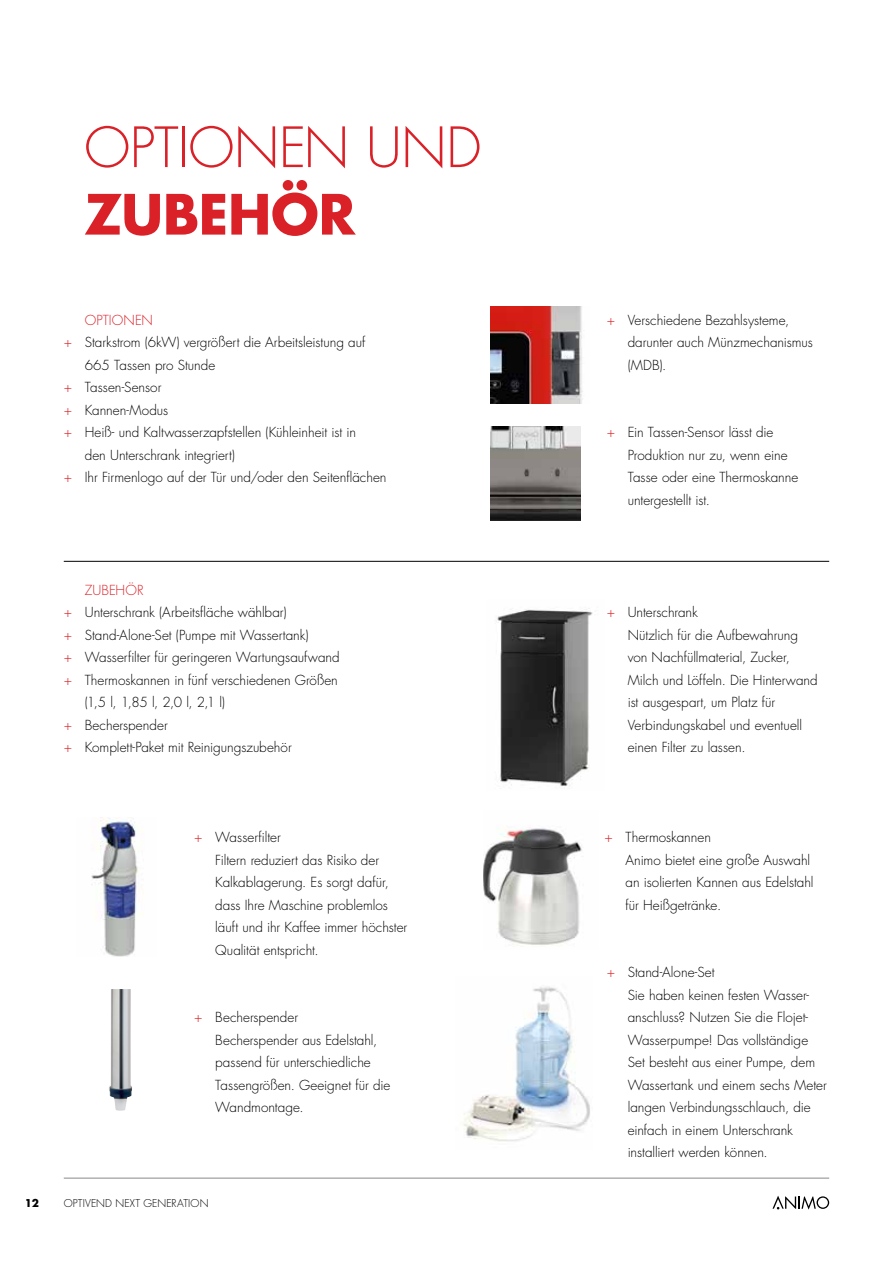
<style>
.page{position:relative;width:893px;height:1263px;background:#fff}
.page>*{position:absolute;margin:0;border:0;box-sizing:border-box;transform-origin:0 0}
.t1{font:300 54px "Futura Std";letter-spacing:-.01em;color:#da2128}
.t2{font:700 54px "Futura Std";letter-spacing:-.005em;color:#da2128}
.t3{font:300 13.5px/22.5px "Futura Std";color:#000}
.t4{font:300 13.5px "Futura Std";letter-spacing:.01em;color:#da2128}
.t5{font:300 10.5px "Futura Std";letter-spacing:.015em;color:#000}
.t6{font:700 10.5px "Futura Std";color:#000}
.s1{color:#da2128}
</style>
<div class="page">
<svg style="left:772px;top:1195px;width:57px;height:14px"></svg>
<hr style="left:64px;top:1178px;width:765px;height:1px;background:#888c86">
<img style="left:484px;top:828px;width:98px;height:118px">
<img style="left:91px;top:818px;width:52px;height:138px">
<img style="left:496px;top:608px;width:97px;height:178px">
<img style="left:109px;top:989px;width:23px;height:122px">
<img style="left:491px;top:306px;width:92px;height:98px">
<img style="left:491px;top:426px;width:89px;height:94px">
<img style="left:463px;top:986px;width:127px;height:156px">
<hr style="left:64px;top:561px;width:765px;height:1px;background:#000101">
<h1 class="t1" style="left:84px;top:115px;width:399px">OPTIONEN UND</h1>
<h1 class="t2" style="left:84px;top:178px;width:273px">ZUBEHÖR</h1>
<p class="t4" style="left:85px;top:311px;width:70px">OPTIONEN</p>
<p class="t3" style="left:64px;top:331px;width:303px"><span class="s1">+</span> Starkstrom (6kW) vergrößert die Arbeitsleistung auf</p>
<p class="t3" style="left:85px;top:354px;width:132px">665 Tassen pro Stunde</p>
<p class="t3" style="left:64px;top:376px;width:99px"><span class="s1">+</span> Tassen-Sensor</p>
<p class="t3" style="left:64px;top:399px;width:106px"><span class="s1">+</span> Kannen-Modus</p>
<p class="t3" style="left:64px;top:421px;width:294px"><span class="s1">+</span> Heiß- und Kaltwasserzapfstellen (Kühleinheit ist in</p>
<p class="t3" style="left:85px;top:444px;width:152px">den Unterschrank integriert)</p>
<p class="t3" style="left:64px;top:466px;width:324px"><span class="s1">+</span> Ihr Firmenlogo auf der Tür und/oder den Seitenflächen</p>
<p class="t4" style="left:85px;top:581px;width:60px">ZUBEHÖR</p>
<p class="t3" style="left:64px;top:601px;width:224px"><span class="s1">+</span> Unterschrank (Arbeitsfläche wählbar)</p>
<p class="t3" style="left:64px;top:624px;width:247px"><span class="s1">+</span> Stand-Alone-Set (Pumpe mit Wassertank)</p>
<p class="t3" style="left:64px;top:646px;width:277px"><span class="s1">+</span> Wasserfilter für geringeren Wartungsaufwand</p>
<p class="t3" style="left:64px;top:669px;width:276px"><span class="s1">+</span> Thermoskannen in fünf verschiedenen Größen</p>
<p class="t3" style="left:85px;top:691px;width:142px">(1,5 l, 1,85 l, 2,0 l, 2,1 l)</p>
<p class="t3" style="left:64px;top:714px;width:106px"><span class="s1">+</span> Becherspender</p>
<p class="t3" style="left:64px;top:736px;width:229px"><span class="s1">+</span> Komplett-Paket mit Reinigungszubehör</p>
<p class="t3" style="left:215px;top:826px;width:194px;text-indent:-21px"><span class="s1">+</span> Wasserfilter<br>Filtern reduziert das Risiko der<br>Kalkablagerung. Es sorgt dafür, dass Ihre Maschine problemlos läuft und ihr Kaffee immer höchster<br>Qualität entspricht.</p>
<p class="t3" style="left:215px;top:1006px;width:177px;text-indent:-21px"><span class="s1">+</span> Becherspender<br>Becherspender aus Edelstahl, passend für unterschiedliche<br>Tassengrößen. Geeignet für die<br>Wandmontage.</p>
<p class="t6" style="left:25px;top:1196px;width:16px">12</p>
<p class="t5" style="left:64px;top:1197px;width:146px">OPTIVEND NEXT GENERATION</p>
<p class="t3" style="left:628px;top:309px;width:187px;text-indent:-21px"><span class="s1">+</span> Verschiedene Bezahlsysteme, darunter auch Münzmechanismus (MDB).</p>
<p class="t3" style="left:628px;top:421px;width:172px;text-indent:-21px"><span class="s1">+</span> Ein Tassen-Sensor lässt die<br>Produktion nur zu, wenn eine<br>Tasse oder eine Thermoskanne untergestellt ist.</p>
<p class="t3" style="left:628px;top:601px;width:192px;text-indent:-21px"><span class="s1">+</span> Unterschrank<br>Nützlich für die Aufbewahrung von Nachfüllmaterial, Zucker,<br>Milch und Löffeln. Die Hinterwand ist ausgespart, um Platz für<br>Verbindungskabel und eventuell einen Filter zu lassen.</p>
<p class="t3" style="left:626px;top:826px;width:189px;text-indent:-21px"><span class="s1">+</span> Thermoskannen<br>Animo bietet eine große Auswahl an isolierten Kannen aus Edelstahl für Heißgetränke.</p>
<p class="t3" style="left:628px;top:961px;width:201px;text-indent:-21px"><span class="s1">+</span> Stand-Alone-Set<br>Sie haben keinen festen Wasser&shy;anschluss? Nutzen Sie die Flojet-<br>Wasserpumpe! Das vollständige<br>Set besteht aus einer Pumpe, dem<br>Wassertank und einem sechs Meter langen Verbindungsschlauch, die einfach in einem Unterschrank installiert werden können.</p>
</div>
